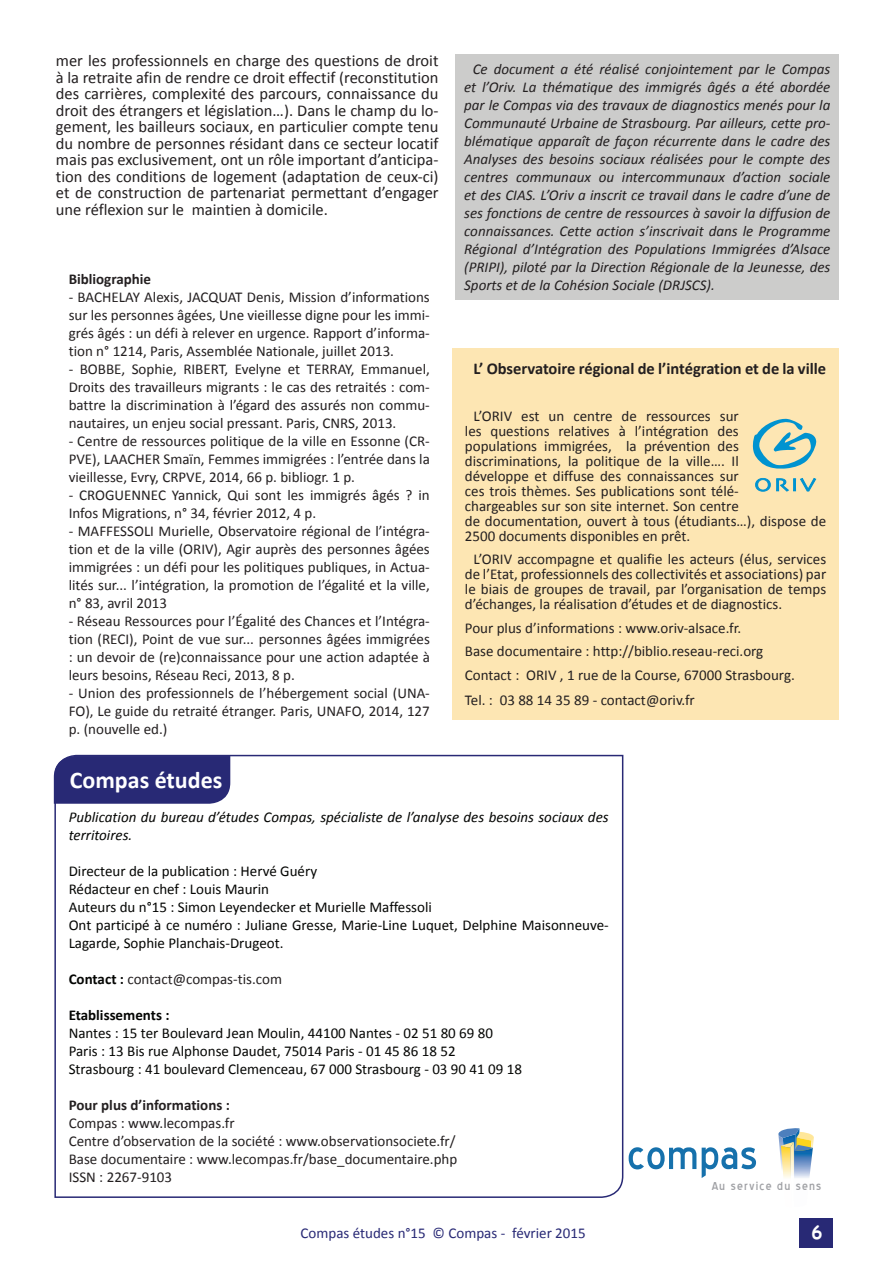
<style>
.page{position:relative;width:893px;height:1263px;background:#fff}
.page>*{position:absolute;margin:0;border:0;box-sizing:border-box;transform-origin:0 0}
.t1{font:50.1px "Blue Highway";letter-spacing:.01em;color:#1671ac}
.t2{font:700 24px "Calibri";color:#fff}
.t3{font:700 18px "Comic Sans MS";color:#fff}
.t4{font:16.5px/16.5px "Calibri";color:#231f20;text-align:justify}
.t5{font:700 16.5px "Calibri";color:#231f20}
.t6{font:15px/18px "Calibri";color:#231f20;text-align:justify}
.t7{font:italic 15px/18px "Calibri";color:#231f20;text-align:justify}
.t8{font:15px/18px "Calibri";color:#040503}
.t9{font:italic 15px/18px "Calibri";color:#040503}
.t10{font:700 15px "Calibri";color:#231f20}
.t11{font:15px "Calibri";color:#282975}
.t12{font:700 15px "Calibri";color:#040503}
.t13{font:14.55px "Blue Highway";letter-spacing:.075em;color:#a0a1a5}
.s1{font-weight:700;color:#040503}
</style>
<div class="page">
<div style="left:800px;top:1218px;width:33px;height:30px;background:#282975"></div>
<svg style="left:778px;top:1128px;width:36px;height:50px"></svg>
<svg style="left:54px;top:754px;width:570px;height:444px"></svg>
<div style="left:456px;top:54px;width:383px;height:246px;background:#cccccb"></div>
<div style="left:452px;top:349px;width:387px;height:371px;background:#fde6b3"></div>
<svg style="left:755px;top:478px;width:62px;height:14px"></svg>
<svg style="left:752px;top:418px;width:65px;height:51px"></svg>
<p class="t4" style="left:56px;top:53px;width:384px">mer les professionnels en charge des questions de droit à la retraite afin de rendre ce droit effectif (reconstitution des carrières, complexité des parcours, connaissance du droit des étrangers et législation…). Dans le champ du lo&shy;gement, les bailleurs sociaux, en particulier compte tenu du nombre de personnes résidant dans ce secteur locatif mais pas exclusivement, ont un rôle important d’anticipa&shy;tion des conditions de logement (adaptation de ceux-ci) et de construction de partenariat permettant d’engager une réflexion sur le maintien à domicile.</p>
<p class="t7" style="left:464px;top:59px;width:368px;text-indent:9px">Ce document a été réalisé conjointement par le Compas et l’Oriv. La thématique des immigrés âgés a été abordée par le Compas via des travaux de diagnostics menés pour la Communauté Urbaine de Strasbourg. Par ailleurs, cette pro&shy;blématique apparaît de façon récurrente dans le cadre des Analyses des besoins sociaux réalisées pour le compte des centres communaux ou intercommunaux d’action sociale et des CIAS. L’Oriv a inscrit ce travail dans le cadre d’une de ses fonctions de centre de ressources à savoir la diffusion de connaissances. Cette action s’inscrivait dans le Programme Régional d’Intégration des Populations Immigrées d’Alsace (PRIPI), piloté par la Direction Régionale de la Jeunesse, des Sports et de la Cohésion Sociale (DRJSCS).</p>
<p class="t10" style="left:69px;top:270px;width:84px">Bibliographie</p>
<p class="t6" style="left:69px;top:288px;width:363px">- BACHELAY Alexis, JACQUAT Denis, Mission d’informations sur les personnes âgées, Une vieillesse digne pour les immi&shy;grés âgés : un défi à relever en urgence. Rapport d’informa&shy;tion n° 1214, Paris, Assemblée Nationale, juillet 2013.</p>
<p class="t6" style="left:69px;top:360px;width:363px">- BOBBE, Sophie, RIBERT, Evelyne et TERRAY, Emmanuel, Droits des travailleurs migrants : le cas des retraités : com&shy;battre la discrimination à l’égard des assurés non commu&shy;nautaires, un enjeu social pressant. Paris, CNRS, 2013.</p>
<p class="t6" style="left:69px;top:432px;width:363px">- Centre de ressources politique de la ville en Essonne (CR-PVE), LAACHER Smaïn, Femmes immigrées : l’entrée dans la vieillesse, Evry, CRPVE, 2014, 66 p. bibliogr. 1 p.</p>
<p class="t6" style="left:69px;top:486px;width:363px">- CROGUENNEC Yannick, Qui sont les immigrés âgés ? in<br>Infos Migrations, n° 34, février 2012, 4 p.</p>
<p class="t6" style="left:69px;top:522px;width:363px">- MAFFESSOLI Murielle, Observatoire régional de l’intégra&shy;tion et de la ville (ORIV), Agir auprès des personnes âgées immigrées : un défi pour les politiques publiques, in Actua&shy;lités sur... l’intégration, la promotion de l’égalité et la ville, n° 83, avril 2013</p>
<p class="t6" style="left:69px;top:612px;width:363px">- Réseau Ressources pour l’Égalité des Chances et l’Intégra&shy;tion (RECI), Point de vue sur... personnes âgées immigrées : un devoir de (re)connaissance pour une action adaptée à leurs besoins, Réseau Reci, 2013, 8 p.</p>
<p class="t6" style="left:69px;top:684px;width:363px">- Union des professionnels de l’hébergement social (UNA-FO), Le guide du retraité étranger. Paris, UNAFO, 2014, 127 p. (nouvelle ed.)</p>
<p class="t5" style="left:473px;top:358px;width:354px">L’ Observatoire régional de l’intégration et de la ville</p>
<p class="t6" style="left:465px;top:408px;width:363px;line-height:15px;text-align:left;text-indent:9px">L’ORIV est un centre de ressources sur<br>les questions relatives à l’intégration des<br>populations immigrées, la prévention des discriminations, la politique de la ville…. Il<br>développe et diffuse des connaissances sur<br>ces trois thèmes. Ses publications sont télé-<br>chargeables sur son site internet. Son centre<br>de documentation, ouvert à tous (étudiants…), dispose de 2500 documents disponibles en prêt.</p>
<p class="t6" style="left:465px;top:552px;width:363px;line-height:15px;text-indent:9px">L’ORIV accompagne et qualifie les acteurs (élus, services de l’Etat, professionnels des collectivités et associations) par le biais de groupes de travail, par l’organisation de temps d’échanges, la réalisation d’études et de diagnostics.</p>
<p class="t6" style="left:465px;top:616px;width:331px;line-height:23.5px;text-align:left">Pour plus d’informations : www.oriv-alsace.fr.<br>Base documentaire : http://biblio.reseau-reci.org<br>Contact : ORIV , 1 rue de la Course, 67000 Strasbourg.</p>
<p class="t6" style="left:465px;top:691px;width:231px">Tel. : 03 88 14 35 89 - contact@oriv.fr</p>
<h2 class="t2" style="left:70px;top:765px;width:154px">Compas études</h2>
<p class="t9" style="left:69px;top:807px;width:541px">Publication du bureau d’études Compas, spécialiste de l’analyse des besoins sociaux des territoires.</p>
<p class="t8" style="left:69px;top:862px;width:542px">Directeur de la publication : Hervé Guéry<br>Rédacteur en chef : Louis Maurin<br>Auteurs du n°15 : Simon Leyendecker et Murielle Maffessoli<br>Ont participé à ce numéro : Juliane Gresse, Marie-Line Luquet, Delphine Maisonneuve-Lagarde, Sophie Planchais-Drugeot.</p>
<p class="t6" style="left:69px;top:970px;width:215px"><span class="s1">Contact :</span> contact@compas-tis.com</p>
<p class="t12" style="left:69px;top:1005px;width:102px">Etablissements :</p>
<p class="t8" style="left:69px;top:1024px;width:455px">Nantes : 15 ter Boulevard Jean Moulin, 44100 Nantes - 02 51 80 69 80<br>Paris : 13 Bis rue Alphonse Daudet, 75014 Paris - 01 45 86 18 52<br>Strasbourg : 41 boulevard Clemenceau, 67 000 Strasbourg - 03 90 41 09 18</p>
<p class="t10" style="left:69px;top:1095px;width:163px">Pour plus d’informations :</p>
<p class="t6" style="left:69px;top:1114px;width:390px;text-align:left">Compas : www.lecompas.fr<br>Centre d’observation de la société : www.observationsociete.fr/ Base documentaire : www.lecompas.fr/base_documentaire.php ISSN : 2267-9103</p>
<h1 class="t1" style="left:627px;top:1133px;width:132px">compas</h1>
<p class="t13" style="left:712px;top:1180px;width:111px">Au service du sens</p>
<p class="t11" style="left:301px;top:1223px;width:287px">Compas études n°15 © Compas - février 2015</p>
<p class="t3" style="left:811px;top:1219px;width:12px">6</p>
</div>
